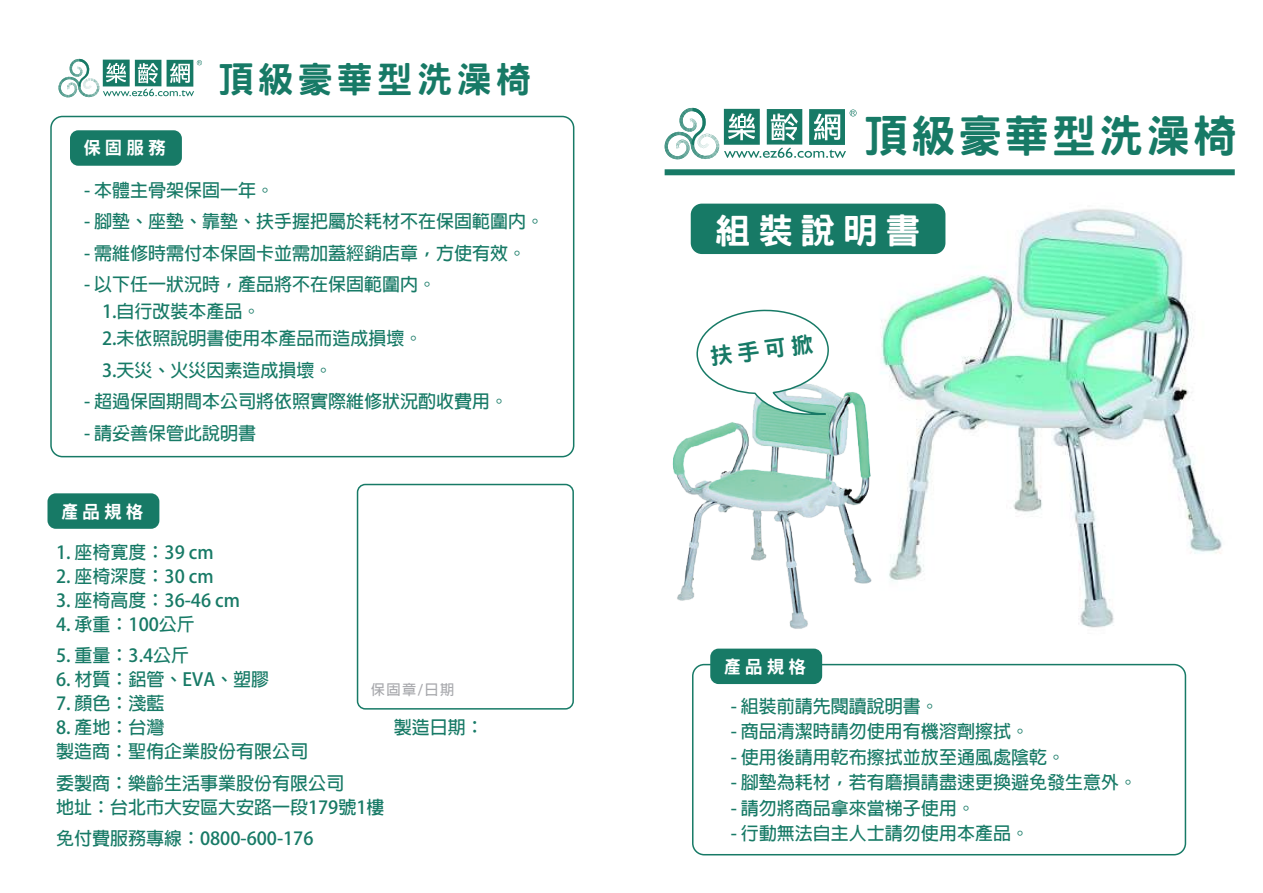
<style>
.page{position:relative;width:1263px;height:893px;background:#fff}
.page>*{position:absolute;margin:0;border:0;box-sizing:border-box;transform-origin:0 0}
.t1{font:800 44.7px "Han Wang Hei";letter-spacing:.05em;color:#177a66}
.t2{font:800 36px "Han Wang Hei";letter-spacing:.1em;color:#177a66}
.t3{font:800 35.55px "Han Wang Hei";letter-spacing:.2em;color:#fff}
.t4{font:800 22.5px "Han Wang Hei";color:#177a66}
.t5{font:700 18px/27px "Adobe Fan Heiti Std";color:#177a66}
.t6{font:800 18px "Han Wang Hei";letter-spacing:.2em;color:#fff}
.t7{font:700 14.25px "Adobe Fan Heiti Std";color:#a8a9ad}
</style>
<div class="page">
<img style="left:862px;top:175px;width:373px;height:504px">
<div style="left:691px;top:204px;width:254px;height:50px;background:#177a66;border-radius:11px"></div>
<div style="left:50px;top:116px;width:524px;height:341px;border:2px solid #177a66;border-radius:11px"></div>
<div style="left:70px;top:130px;width:112px;height:36px;background:#177a66;border-radius:8px"></div>
<div style="left:47px;top:493px;width:112px;height:36px;background:#177a66;border-radius:8px"></div>
<div style="left:357px;top:484px;width:217px;height:226px;border:2px solid #177a66;border-radius:8px"></div>
<div style="left:665px;top:169px;width:570px;height:6px;background:#177a66"></div>
<img style="left:672px;top:371px;width:214px;height:266px">
<div style="left:692px;top:664px;width:494px;height:191px;border:2px solid #177a66;border-radius:11px"></div>
<div style="left:710px;top:649px;width:112px;height:35px;background:#177a66;border-radius:8px"></div>
<svg style="left:696px;top:309px;width:134px;height:107px"></svg>
<svg style="left:58px;top:58px;width:144px;height:40px"></svg>
<svg style="left:664px;top:107px;width:192px;height:53px"></svg>
<h2 class="t2" style="left:218px;top:60px;width:315px">頂級豪華型洗澡椅</h2>
<p class="t6" style="left:83px;top:139px;width:84px">保固服務</p>
<p class="t5" style="left:84px;top:177px;width:192px">- 本體主骨架保固一年。</p>
<p class="t5" style="left:84px;top:208px;width:462px">- 腳墊、座墊、靠墊、扶手握把屬於耗材不在保固範圍內。</p>
<p class="t5" style="left:84px;top:240px;width:444px">- 需維修時需付本保固卡並需加蓋經銷店章，方使有效。</p>
<p class="t5" style="left:84px;top:271px;width:354px">- 以下任一狀況時，產品將不在保固範圍內。　1.自行改裝本產品。<br>　2.未依照說明書使用本產品而造成損壞。</p>
<p class="t5" style="left:84px;top:357px;width:250px">　3.天災、火災因素造成損壞。</p>
<p class="t5" style="left:84px;top:388px;width:426px">- 超過保固期間本公司將依照實際維修狀況酌收費用。</p>
<p class="t5" style="left:84px;top:420px;width:174px">- 請妥善保管此說明書</p>
<p class="t6" style="left:61px;top:502px;width:84px">產品規格</p>
<p class="t5" style="left:56px;top:539px;width:159px">1. 座椅寛度：39 cm</p>
<p class="t5" style="left:56px;top:563px;width:159px">2. 座椅深度：30 cm</p>
<p class="t5" style="left:56px;top:587px;width:185px">3. 座椅高度：36-46 cm</p>
<p class="t5" style="left:56px;top:611px;width:140px">4. 承重：100公斤</p>
<p class="t5" style="left:56px;top:642px;width:135px">5. 重量：3.4公斤</p>
<p class="t5" style="left:56px;top:666px;width:215px">6. 材質：鋁管、EVA、塑膠</p>
<p class="t5" style="left:56px;top:690px;width:110px">7. 顏色：淺藍</p>
<p class="t5" style="left:56px;top:716px;width:253px;line-height:24px">8. 產地：台灣<br>製造商：聖侑企業股份有限公司</p>
<p class="t5" style="left:56px;top:771px;width:330px;line-height:24px">委製商：樂齡生活事業股份有限公司<br>地址：台北市大安區大安路一段179號1樓</p>
<p class="t5" style="left:56px;top:825px;width:259px">免付費服務專線：0800-600-176</p>
<p class="t7" style="left:371px;top:681px;width:85px">保固章/日期</p>
<p class="t5" style="left:394px;top:714px;width:91px">製造日期：</p>
<h1 class="t1" style="left:864px;top:112px;width:374px">頂級豪華型洗澡椅</h1>
<h3 class="t3" style="left:715px;top:211px;width:207px">組裝說明書</h3>
<p class="t4" style="left:709px;top:345px;width:105px;rotate:-7deg">扶手可掀</p>
<p class="t6" style="left:723px;top:657px;width:84px">產品規格</p>
<p class="t5" style="left:731px;top:693px;width:210px">- 組裝前請先閱讀說明書。</p>
<p class="t5" style="left:731px;top:719px;width:300px">- 商品清潔時請勿使用有機溶劑擦拭。</p>
<p class="t5" style="left:731px;top:744px;width:336px">- 使用後請用乾布擦拭並放至通風處陰乾。</p>
<p class="t5" style="left:731px;top:770px;width:408px">- 腳墊為耗材，若有磨損請盡速更換避免發生意外。</p>
<p class="t5" style="left:731px;top:795px;width:246px">- 請勿將商品拿來當梯子使用。</p>
<p class="t5" style="left:731px;top:821px;width:300px">- 行動無法自主人士請勿使用本產品。</p>
</div>
